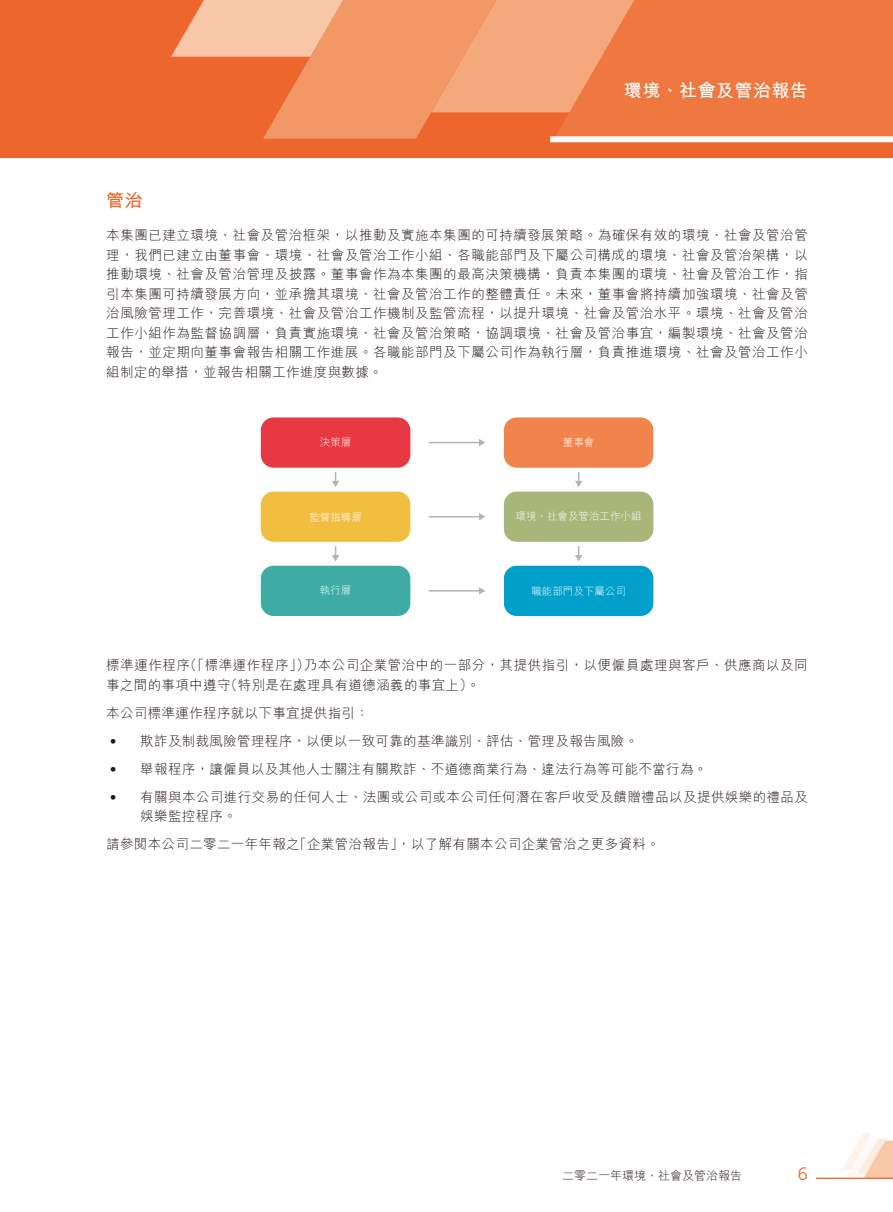
<style>
.page{position:relative;width:893px;height:1212px;background:#fff}
.page>*{position:absolute;margin:0;border:0;box-sizing:border-box;transform-origin:0 0}
.t1{font:700 18px "M Hei HK";letter-spacing:.025em;color:#fff}
.t2{font:700 18px "M Hei HK";color:#ec662d}
.t3{font:300 18px "Frutiger LT Std";color:#ec662d}
.t4{font:300 13.5px/19.5px "M Hei HK";letter-spacing:.025em;color:#231916;text-align:justify}
.t5{font:300 13.5px "Frutiger LT Std";color:#231916}
.t6{font:300 12px "M Hei HK";color:#231916}
.t7{font:10.5px "M Hei HK Light E Ten B5 H";color:#fff}
</style>
<div class="page">
<div style="left:0;top:0;width:893px;height:158px;background:#ec662e"></div>
<svg style="left:171px;top:0;width:383px;height:139px"></svg>
<svg style="left:554px;top:0;width:339px;height:136px;fill:#ee783f"></svg>
<svg style="left:842px;top:1133px;width:51px;height:44px"></svg>
<hr style="left:816px;top:1177px;width:77px;height:2px;background:#ed7239">
<div style="left:550px;top:136px;width:343px;height:6px;background:#fff"></div>
<div style="left:261px;top:417px;width:149px;height:51px;background:#e83844;border-radius:13px"></div>
<div style="left:261px;top:492px;width:149px;height:50px;background:#f2be40;border-radius:13px"></div>
<div style="left:261px;top:566px;width:149px;height:50px;background:#3eaca4;border-radius:13px"></div>
<div style="left:504px;top:417px;width:149px;height:51px;background:#f0844b;border-radius:13px"></div>
<div style="left:504px;top:492px;width:149px;height:50px;background:#a9b679;border-radius:13px"></div>
<div style="left:504px;top:566px;width:149px;height:50px;background:#00a0ca;border-radius:13px"></div>
<svg style="left:332px;top:472px;width:7px;height:15px"></svg>
<hr style="left:429px;top:442px;width:51px;height:1px;background:#b5b5b6">
<svg style="left:479px;top:439px;width:6px;height:7px"></svg>
<hr style="left:429px;top:516px;width:51px;height:1px;background:#b5b5b6">
<svg style="left:479px;top:513px;width:6px;height:7px"></svg>
<hr style="left:429px;top:590px;width:51px;height:2px;background:#b5b5b6">
<svg style="left:479px;top:587px;width:6px;height:8px"></svg>
<svg style="left:332px;top:546px;width:7px;height:15px"></svg>
<svg style="left:575px;top:472px;width:7px;height:15px"></svg>
<svg style="left:575px;top:546px;width:7px;height:15px"></svg>
<h1 class="t1" style="left:624px;top:77px;width:186px">環境、社會及管治報告</h1>
<h1 class="t2" style="left:106px;top:188px;width:38px">管治</h1>
<p class="t4" style="left:106px;top:225px;width:703px">本集團已建立環境、社會及管治框架，以推動及實施本集團的可持續發展策略。為確保有效的環境、社會及管治管理，我們已建立由董事會、環境、社會及管治工作小組、各職能部門及下屬公司構成的環境、社會及管治架構，以推動環境、社會及管治管理及披露。董事會作為本集團的最高決策機構，負責本集團的環境、社會及管治工作，指引本集團可持續發展方向，並承擔其環境、社會及管治工作的整體責任。未來，董事會將持續加強環境、社會及管治風險管理工作，完善環境、社會及管治工作機制及監管流程，以提升環境、社會及管治水平。環境、社會及管治工作小組作為監督協調層，負責實施環境、社會及管治策略，協調環境、社會及管治事宜，編製環境、社會及管治報告，並定期向董事會報告相關工作進展。各職能部門及下屬公司作為執行層，負責推進環境、社會及管治工作小組制定的舉措，並報告相關工作進度與數據。</p>
<p class="t7" style="left:320px;top:436px;width:33px">決策層</p>
<p class="t7" style="left:563px;top:436px;width:33px">董事會</p>
<p class="t7" style="left:309px;top:512px;width:54px">監督指導層</p>
<p class="t7" style="left:516px;top:510px;width:127px">環境、社會及管治工作小組</p>
<p class="t7" style="left:320px;top:585px;width:33px">執行層</p>
<p class="t7" style="left:531px;top:586px;width:96px">職能部門及下屬公司</p>
<p class="t4" style="left:184px;top:655px;width:128px">（「標準運作程序」）</p>
<p class="t4" style="left:304px;top:655px;width:505px">乃本公司企業管治中的一部分，其提供指引，以便僱員處理與客戶、供應商以及同</p>
<p class="t4" style="left:106px;top:655px;width:85px">標準運作程序</p>
<p class="t4" style="left:224px;top:675px;width:257px">（特別是在處理具有道德涵義的事宜上。(</p>
<p class="t4" style="left:106px;top:675px;width:126px">事之間的事項中遵守</p>
<p class="t4" style="left:106px;top:703px;width:264px">本公司標準運作程序就以下事宜提供指引：</p>
<p class="t4" style="left:140px;top:731px;width:499px">欺詐及制裁風險管理程序，以便以一致可靠的基準識別、評估、管理及報告風險。</p>
<p class="t5" style="left:110px;top:733px;width:8px">•</p>
<p class="t5" style="left:110px;top:761px;width:8px">•</p>
<p class="t5" style="left:110px;top:789px;width:8px">•</p>
<p class="t4" style="left:140px;top:759px;width:569px">舉報程序，讓僱員以及其他人士關注有關欺詐、不道德商業行為、違法行為等可能不當行為。</p>
<p class="t4" style="left:140px;top:787px;width:669px">有關與本公司進行交易的任何人士、法團或公司或本公司任何潛在客戶收受及饋贈禮品以及提供娛樂的禮品及</p>
<p class="t4" style="left:140px;top:806px;width:98px">娛樂監控程序。</p>
<p class="t4" style="left:106px;top:834px;width:195px">請參閱本公司二零二一年年報之</p>
<p class="t4" style="left:293px;top:834px;width:368px">「企業管治報告，」以了解有關本公司企業管治之更多資料。</p>
<p class="t6" style="left:562px;top:1169px;width:181px">二零二一年環境、社會及管治報告</p>
<h1 class="t3" style="left:798px;top:1164px;width:12px">6</h1>
</div>
